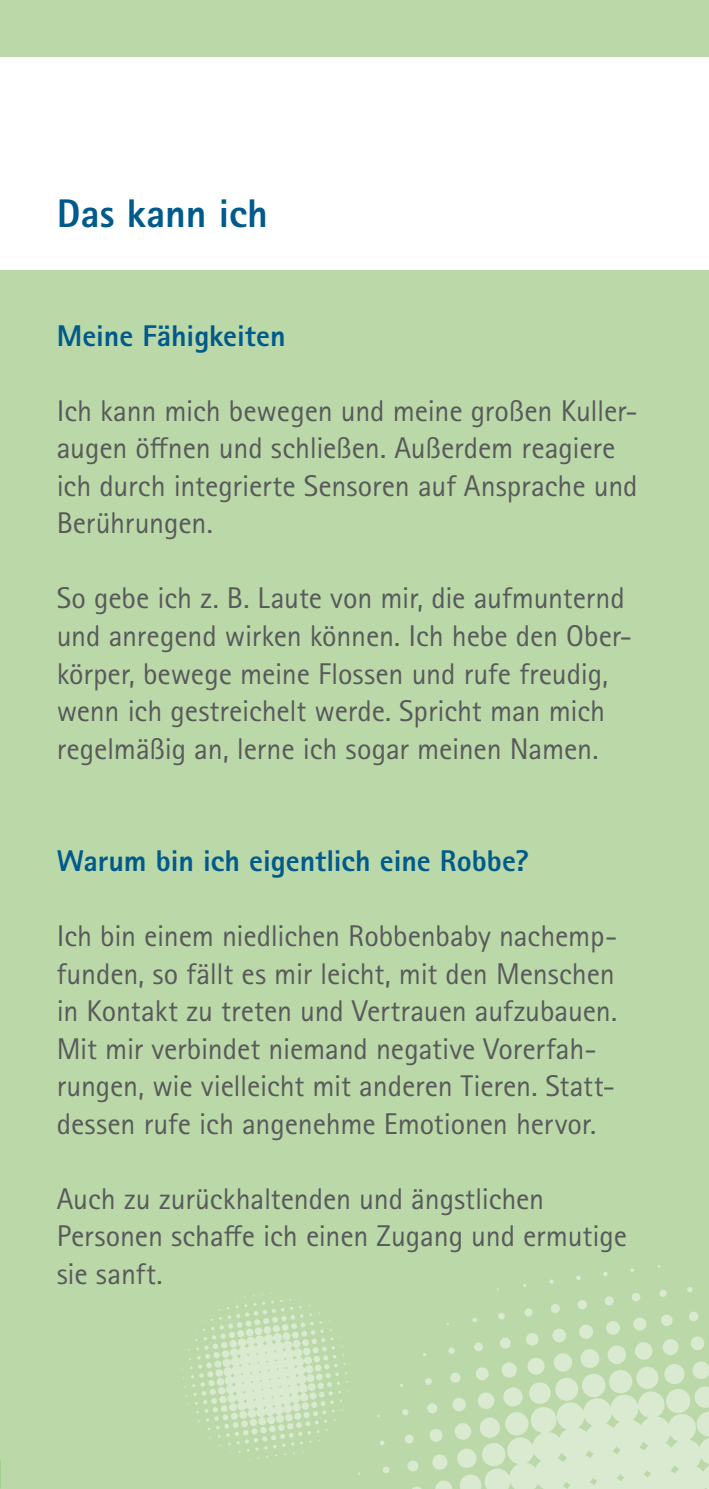
<style>
.page{position:relative;width:709px;height:1489px;background:#fff}
.page>*{position:absolute;margin:0;border:0;box-sizing:border-box;transform-origin:0 0}
.t1{font:800 40px "Rotis Sans Serif Std";letter-spacing:-.005em;color:#005a8b}
.t2{font:30px/37.5px "Rotis Sans Serif Std";letter-spacing:-.005em;color:#58595b}
.t3{font:800 30px "Rotis Sans Serif Std";color:#005a8b}
</style>
<div class="page">
<div style="left:0;top:0;width:709px;height:1488px;background:#bbd8a8"></div>
<div style="left:0;top:57px;width:709px;height:212px;background:#fff"></div>
<svg style="left:358px;top:1262px;width:351px;height:226px"></svg>
<svg style="left:181px;top:1291px;width:169px;height:169px"></svg>
<h1 class="t1" style="left:57px;top:188px;width:213px">Das kann ich</h1>
<p class="t3" style="left:57px;top:316px;width:230px">Meine Fähigkeiten</p>
<p class="t2" style="left:57px;top:392px;width:582px">Ich kann mich bewegen und meine großen Kuller&shy;augen öffnen und schließen. Außerdem reagiere ich durch integrierte Sensoren auf Ansprache und Berührungen.</p>
<p class="t2" style="left:57px;top:579px;width:577px">So gebe ich z. B. Laute von mir, die aufmunternd und anregend wirken können. Ich hebe den Ober&shy;körper, bewege meine Flossen und rufe freudig, wenn ich gestreichelt werde. Spricht man mich regelmäßig an, lerne ich sogar meinen Namen.</p>
<p class="t3" style="left:57px;top:841px;width:474px">Warum bin ich eigentlich eine Robbe?</p>
<p class="t2" style="left:57px;top:917px;width:562px">Ich bin einem niedlichen Robbenbaby nachemp&shy;funden, so fällt es mir leicht, mit den Menschen in Kontakt zu treten und Vertrauen aufzubauen.<br>Mit mir verbindet niemand negative Vorerfah&shy;rungen, wie vielleicht mit anderen Tieren. Statt&shy;dessen rufe ich angenehme Emotionen hervor.</p>
<p class="t2" style="left:57px;top:1179px;width:572px">Auch zu zurückhaltenden und ängstlichen<br>Personen schaffe ich einen Zugang und ermutige sie sanft.</p>
</div>
